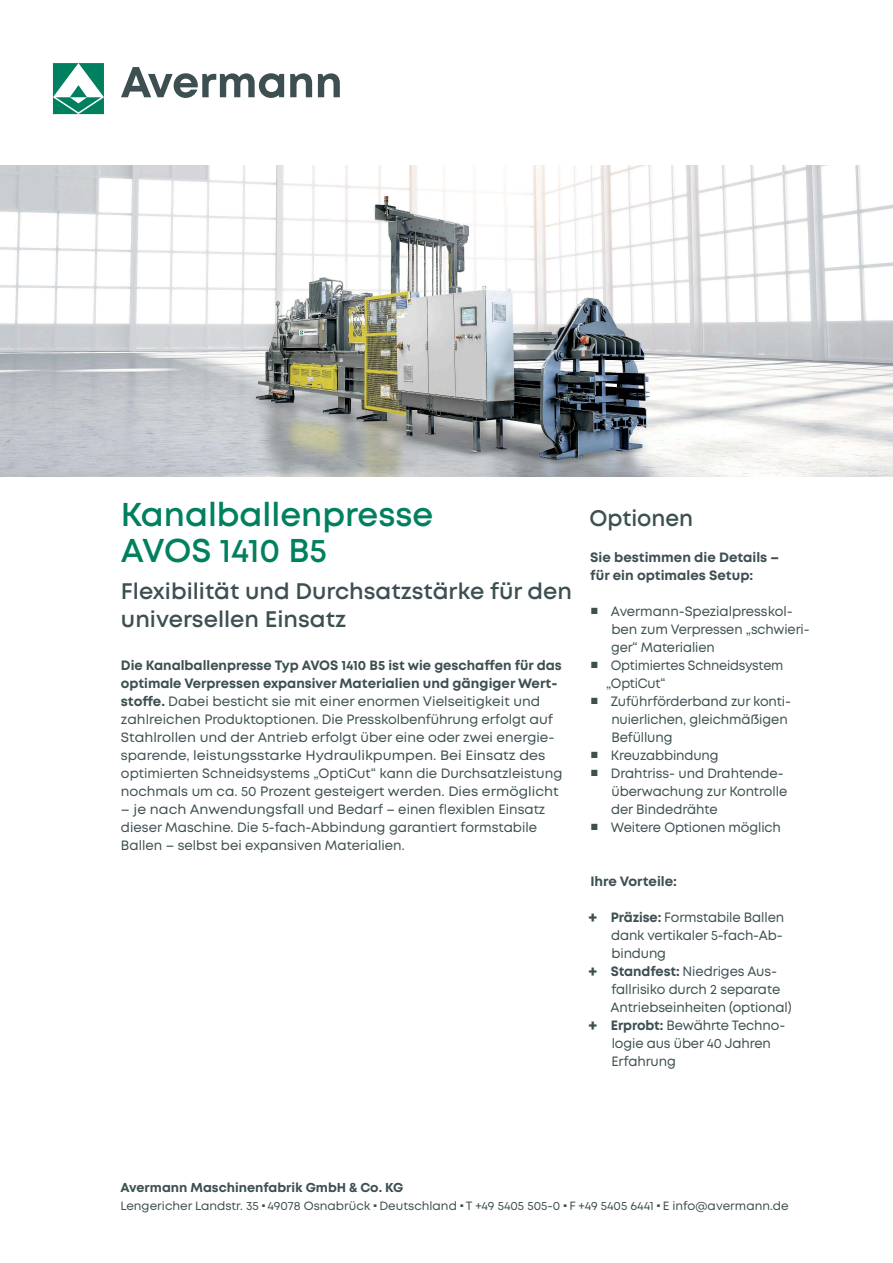
<style>
.page{position:relative;width:893px;height:1263px;background:#fff}
.page>*{position:absolute;margin:0;border:0;box-sizing:border-box;transform-origin:0 0}
._03_Headline_22pt{font:600 33px/36px "Mont";color:#00805f}
._04_Subhead_15pt{font:600 22.5px/28.5px "Mont";color:#3d4f51}
._03_Headline_22pt-2{font:600 22.5px "Mont";color:#3d4f51}
._01_Fließtext_9pt{font:13.5px/18px "Mont";color:#3d4f51}
.Vorteile_5mm{font:13.5px/18px "Mont";letter-spacing:-.01em;color:#3d4f51}
._01_Fließtext_9pt-2{font:13.5px/18px "Mont";color:#3d4f51;scale:1.04 1}
._01_Fließtext_9pt-3{font:700 13.5px/18px "Mont";color:#3d4f51}
.Vorteile_5mm-2{font:13.5px/18px "Mont";letter-spacing:-.01em;color:#3d4f51;scale:.95 1}
.t1{font:700 12.9px "Mont";color:#3d4f51}
.t2{font:12px "Mont";color:#3d4f51}
.s1{font-weight:700}
.s2{font-weight:700;font-size:16.5px}
</style>
<div class="page">
<img style="left:0;top:166px;width:893px;height:311px">
<svg style="left:53px;top:63px;width:51px;height:51px"></svg>
<svg style="left:121px;top:67px;width:219px;height:31px"></svg>
<p class="_03_Headline_22pt" style="left:121px;top:496px;width:314px">Kanalballenpresse<br>AVOS 1410 B5</p>
<p class="_04_Subhead_15pt" style="left:121px;top:577px;width:453px">Flexibilität und Durchsatzstärke für den universellen Einsatz</p>
<p class="_01_Fließtext_9pt" style="left:121px;top:656px;width:443px"><span class="s1">Die Kanalballenpresse Typ AVOS 1410 B5 ist wie geschaffen für das optimale Verpressen expansiver Materialien und gängiger Wert&shy;stoffe.</span> Dabei besticht sie mit einer enormen Vielseitigkeit und zahlreichen Produktoptionen. Die Presskolbenführung erfolgt auf Stahlrollen und der Antrieb erfolgt über eine oder zwei energie&shy;sparende, leistungsstarke Hydraulikpumpen. Bei Einsatz des optimierten Schneidsystems „OptiCut“ kann die Durchsatzleistung nochmals um ca. 50 Prozent gesteigert werden. Dies ermöglicht</p>
<p class="_01_Fließtext_9pt-2" style="left:121px;top:800px;width:409px">– je nach Anwendungsfall und Bedarf – einen flexiblen Einsatz dieser Maschine. Die 5-fach-Abbindung garantiert formstabile<br>Ballen – selbst bei expansiven Materialien.</p>
<p class="_03_Headline_22pt-2" style="left:590px;top:503px;width:105px">Optionen</p>
<p class="_01_Fließtext_9pt-3" style="left:590px;top:548px;width:190px">Sie bestimmen die Details – für ein optimales Setup:</p>
<p class="Vorteile_5mm" style="left:611px;top:602px;width:200px;text-indent:-20px">■ Avermann-Spezialpresskol&shy;ben zum Verpressen „schwieri&shy;ger“ Materialien</p>
<p class="Vorteile_5mm-2" style="left:606px;top:656px;width:188px;text-indent:-15px">■ Optimiertes Schneidsystem „OptiCut“</p>
<p class="Vorteile_5mm" style="left:611px;top:692px;width:181px;text-indent:-20px">■ Zuführförderband zur konti&shy;nuierlichen, gleichmäßigen<br>Befüllung</p>
<p class="Vorteile_5mm" style="left:591px;top:746px;width:129px">■ Kreuzabbindung</p>
<p class="Vorteile_5mm" style="left:611px;top:764px;width:178px;text-indent:-20px">■ Drahtriss- und Drahtende&shy;überwachung zur Kontrolle der Bindedrähte</p>
<p class="Vorteile_5mm" style="left:591px;top:818px;width:191px">■ Weitere Optionen möglich</p>
<p class="_01_Fließtext_9pt-3" style="left:590px;top:872px;width:88px">Ihre Vorteile:</p>
<p class="Vorteile_5mm" style="left:611px;top:908px;width:175px;text-align:justify;text-indent:-23px"><span class="s2">+</span> <span class="s1">Präzise:</span> Formstabile Ballen dank vertikaler 5-fach-Ab&shy;bindung</p>
<p class="Vorteile_5mm" style="left:611px;top:962px;width:183px;text-indent:-22px"><span class="s2">+</span> <span class="s1">Standfest:</span> Niedriges Aus&shy;fallrisiko durch 2 separate<br>Antriebseinheiten (optional)</p>
<p class="Vorteile_5mm" style="left:611px;top:1016px;width:175px;text-indent:-23px"><span class="s2">+</span> <span class="s1">Erprobt:</span> Bewährte Techno&shy;logie aus über 40 Jahren<br>Erfahrung</p>
<p class="t1" style="left:120px;top:1179px;width:285px">Avermann Maschinenfabrik GmbH &amp; Co. KG</p>
<p class="t2" style="left:120px;top:1198px;width:670px">Lengericher Landstr. 35 ■ 49078 Osnabrück ■ Deutschland ■ T +49 5405 505-0 ■ F +49 5405 6441 ■ E info@avermann.de</p>
</div>
